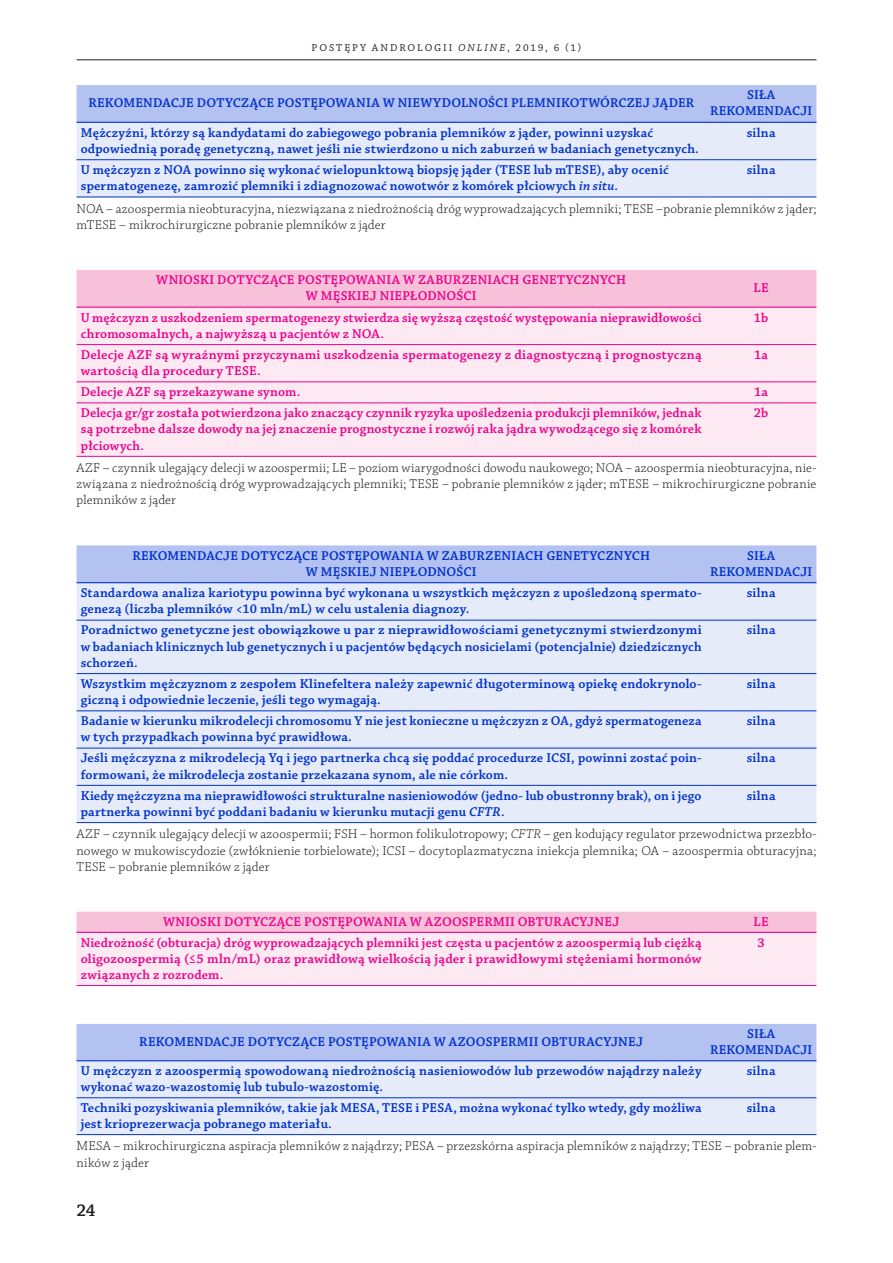
<style>
.page{position:relative;width:893px;height:1263px;background:#fff}
.page>*{position:absolute;margin:0;border:0;box-sizing:border-box;transform-origin:0 0}
.t1{font:600 18px "Chaparral Pro";color:#231f20}
.t2{font:600 13.5px/16.2px "Chaparral Pro";letter-spacing:.015em;color:#0032cc}
.t3{font:600 13.5px/16.2px "Chaparral Pro";letter-spacing:.015em;color:#ed028c}
.t4{font:300 13.5px/16.2px "Chaparral Pro";letter-spacing:.015em;color:#231f20}
.t5{font:10.5px "Chaparral Pro Capt";letter-spacing:.18em;color:#231f20}
.s1{font-family:"Chaparral Pro It Capt"}
.s2{font-style:italic}
</style>
<div class="page">
<hr style="left:77px;top:60px;width:739px;height:1px;background:#231f20">
<div style="left:77px;top:85px;width:739px;height:37px;background:#b3c2f0"></div>
<div style="left:77px;top:123px;width:739px;height:74px;background:#e6ebfa"></div>
<hr style="left:77px;top:122px;width:629px;height:1px;background:#0032cc">
<hr style="left:706px;top:122px;width:110px;height:1px;background:#0032cc">
<hr style="left:77px;top:159px;width:629px;height:1px;background:#0032cc">
<hr style="left:706px;top:159px;width:110px;height:1px;background:#0032cc">
<hr style="left:77px;top:197px;width:629px;height:1px;background:#0032cc">
<hr style="left:706px;top:197px;width:110px;height:1px;background:#0032cc">
<div style="left:77px;top:270px;width:739px;height:37px;background:#f7c1d9"></div>
<div style="left:77px;top:308px;width:739px;height:148px;background:#fce9f1"></div>
<hr style="left:77px;top:307px;width:629px;height:1px;background:#ed028c">
<hr style="left:706px;top:307px;width:110px;height:1px;background:#ed028c">
<hr style="left:77px;top:344px;width:629px;height:1px;background:#ed028c">
<hr style="left:706px;top:344px;width:110px;height:1px;background:#ed028c">
<hr style="left:77px;top:381px;width:629px;height:1px;background:#ed028c">
<hr style="left:706px;top:381px;width:110px;height:1px;background:#ed028c">
<hr style="left:77px;top:402px;width:629px;height:1px;background:#ed028c">
<hr style="left:706px;top:402px;width:110px;height:1px;background:#ed028c">
<hr style="left:77px;top:456px;width:629px;height:1px;background:#ed028c">
<hr style="left:706px;top:456px;width:110px;height:1px;background:#ed028c">
<div style="left:77px;top:545px;width:739px;height:37px;background:#b3c2f0"></div>
<div style="left:77px;top:583px;width:739px;height:239px;background:#e6ebfa"></div>
<hr style="left:77px;top:582px;width:629px;height:1px;background:#0032cc">
<hr style="left:706px;top:582px;width:110px;height:1px;background:#0032cc">
<hr style="left:77px;top:620px;width:629px;height:1px;background:#0032cc">
<hr style="left:706px;top:620px;width:110px;height:1px;background:#0032cc">
<hr style="left:77px;top:673px;width:629px;height:1px;background:#0032cc">
<hr style="left:706px;top:673px;width:110px;height:1px;background:#0032cc">
<hr style="left:77px;top:710px;width:629px;height:1px;background:#0032cc">
<hr style="left:706px;top:710px;width:110px;height:1px;background:#0032cc">
<hr style="left:77px;top:748px;width:629px;height:1px;background:#0032cc">
<hr style="left:706px;top:748px;width:110px;height:1px;background:#0032cc">
<hr style="left:77px;top:785px;width:629px;height:1px;background:#0032cc">
<hr style="left:706px;top:785px;width:110px;height:1px;background:#0032cc">
<hr style="left:77px;top:822px;width:629px;height:1px;background:#0032cc">
<hr style="left:706px;top:822px;width:110px;height:1px;background:#0032cc">
<svg style="left:77px;top:912px;width:739px;height:73px;background:#faddea"></svg>
<hr style="left:77px;top:932px;width:629px;height:1px;background:#ed028c">
<hr style="left:706px;top:932px;width:110px;height:1px;background:#ed028c">
<hr style="left:77px;top:985px;width:629px;height:1px;background:#ed028c">
<hr style="left:706px;top:985px;width:110px;height:1px;background:#ed028c">
<div style="left:77px;top:1024px;width:739px;height:36px;background:#b3c2f0"></div>
<div style="left:77px;top:1061px;width:739px;height:73px;background:#e6ebfa"></div>
<hr style="left:77px;top:1060px;width:629px;height:1px;background:#0032cc">
<hr style="left:706px;top:1060px;width:110px;height:1px;background:#0032cc">
<hr style="left:77px;top:1097px;width:629px;height:1px;background:#0032cc">
<hr style="left:706px;top:1097px;width:110px;height:1px;background:#0032cc">
<hr style="left:77px;top:1134px;width:629px;height:1px;background:#0032cc">
<hr style="left:706px;top:1134px;width:110px;height:1px;background:#0032cc">
<p class="t5" style="left:312px;top:42px;width:271px">POSTĘPY ANDROLOGII <span class="s1">ONLINE</span>, 2019, 6 (1)</p>
<p class="t2" style="left:88px;top:95px;width:607px">REKOMENDACJE DOTYCZĄCE POSTĘPOWANIA W NIEWYDOLNOŚCI PLEMNIKOTWÓRCZEJ JĄDER</p>
<p class="t2" style="left:710px;top:87px;width:104px;text-align:center">SIŁA<br>REKOMENDACJI</p>
<p class="t2" style="left:81px;top:125px;width:619px">Mężczyźni, którzy są kandydatami do zabiegowego pobrania plemników z jąder, powinni uzyskać odpowiednią poradę genetyczną, nawet jeśli nie stwierdzono u nich zaburzeń w badaniach genetycznych.</p>
<p class="t2" style="left:747px;top:125px;width:30px">silna</p>
<p class="t2" style="left:81px;top:162px;width:589px">U mężczyzn z NOA powinno się wykonać wielopunktową biopsję jąder (TESE lub mTESE), aby ocenić spermatogenezę, zamrozić plemniki i zdiagnozować nowotwór z komórek płciowych <span class="s2">in situ</span>.</p>
<p class="t2" style="left:747px;top:162px;width:30px">silna</p>
<p class="t4" style="left:77px;top:201px;width:741px">NOA – azoospermia nieobturacyjna, niezwiązana z niedrożnością dróg wyprowadzających plemniki; TESE –pobranie plemników z jąder; mTESE – mikrochirurgiczne pobranie plemników z jąder</p>
<p class="t3" style="left:156px;top:272px;width:472px;text-align:center">WNIOSKI DOTYCZĄCE POSTĘPOWANIA W ZABURZENIACH GENETYCZNYCH<br>W MĘSKIEJ NIEPŁODNOŚCI</p>
<p class="t3" style="left:754px;top:280px;width:17px">LE</p>
<p class="t3" style="left:81px;top:310px;width:622px">U mężczyzn z uszkodzeniem spermatogenezy stwierdza się wyższą częstość występowania nieprawidłowości chromosomalnych, a najwyższą u pacjentów z NOA.</p>
<p class="t3" style="left:754px;top:310px;width:16px">1b</p>
<p class="t3" style="left:81px;top:347px;width:622px">Delecje AZF są wyraźnymi przyczynami uszkodzenia spermatogenezy z diagnostyczną i prognostyczną wartością dla procedury TESE.</p>
<p class="t3" style="left:754px;top:347px;width:16px">1a</p>
<p class="t3" style="left:81px;top:384px;width:221px">Delecje AZF są przekazywane synom.</p>
<p class="t3" style="left:754px;top:384px;width:16px">1a</p>
<p class="t3" style="left:81px;top:405px;width:622px;text-align:justify">Delecja gr/gr została potwierdzona jako znaczący czynnik ryzyka upośledzenia produkcji plemników, jednak są potrzebne dalsze dowody na jej znaczenie prognostyczne i rozwój raka jądra wywodzącego się z komórek płciowych.</p>
<p class="t3" style="left:754px;top:405px;width:16px">2b</p>
<p class="t4" style="left:77px;top:460px;width:741px;text-align:justify">AZF – czynnik ulegający delecji w azoospermii; LE – poziom wiarygodności dowodu naukowego; NOA – azoospermia nieobturacyjna, nie&shy;związana z niedrożnością dróg wyprowadzających plemniki; TESE – pobranie plemników z jąder; mTESE – mikrochirurgiczne pobranie plemników z jąder</p>
<p class="t2" style="left:132px;top:548px;width:519px;text-align:center">REKOMENDACJE DOTYCZĄCE POSTĘPOWANIA W ZABURZENIACH GENETYCZNYCH<br>W MĘSKIEJ NIEPŁODNOŚCI</p>
<p class="t2" style="left:710px;top:548px;width:104px;text-align:center">SIŁA<br>REKOMENDACJI</p>
<p class="t2" style="left:81px;top:585px;width:622px">Standardowa analiza kariotypu powinna być wykonana u wszystkich mężczyzn z upośledzoną spermato&shy;genezą (liczba plemników &lt;10 mln/mL) w celu ustalenia diagnozy.</p>
<p class="t2" style="left:747px;top:585px;width:30px">silna</p>
<p class="t2" style="left:81px;top:622px;width:622px;text-align:justify">Poradnictwo genetyczne jest obowiązkowe u par z nieprawidłowościami genetycznymi stwierdzonymi w badaniach klinicznych lub genetycznych i u pacjentów będących nosicielami (potencjalnie) dziedzicznych schorzeń.</p>
<p class="t2" style="left:747px;top:622px;width:30px">silna</p>
<p class="t2" style="left:81px;top:676px;width:622px">Wszystkim mężczyznom z zespołem Klinefeltera należy zapewnić długoterminową opiekę endokrynolo&shy;giczną i odpowiednie leczenie, jeśli tego wymagają.</p>
<p class="t2" style="left:747px;top:676px;width:30px">silna</p>
<p class="t2" style="left:81px;top:713px;width:622px">Badanie w kierunku mikrodelecji chromosomu Y nie jest konieczne u mężczyzn z OA, gdyż spermatogeneza w tych przypadkach powinna być prawidłowa.</p>
<p class="t2" style="left:747px;top:713px;width:30px">silna</p>
<p class="t2" style="left:81px;top:750px;width:622px">Jeśli mężczyzna z mikrodelecją Yq i jego partnerka chcą się poddać procedurze ICSI, powinni zostać poin&shy;formowani, że mikrodelecja zostanie przekazana synom, ale nie córkom.</p>
<p class="t2" style="left:747px;top:750px;width:30px">silna</p>
<p class="t2" style="left:81px;top:788px;width:622px">Kiedy mężczyzna ma nieprawidłowości strukturalne nasieniowodów (jedno- lub obustronny brak), on i jego partnerka powinni być poddani badaniu w kierunku mutacji genu <span class="s2">CFTR</span>.</p>
<p class="t2" style="left:747px;top:788px;width:30px">silna</p>
<p class="t4" style="left:77px;top:826px;width:741px;text-align:justify">AZF – czynnik ulegający delecji w azoospermii; FSH – hormon folikulotropowy; <span class="s2">CFTR</span> – gen kodujący regulator przewodnictwa przezbło&shy;nowego w mukowiscydozie (zwłóknienie torbielowate); ICSI – docytoplazmatyczna iniekcja plemnika; OA – azoospermia obturacyjna; TESE – pobranie plemników z jąder</p>
<p class="t3" style="left:163px;top:914px;width:458px">WNIOSKI DOTYCZĄCE POSTĘPOWANIA W AZOOSPERMII OBTURACYJNEJ</p>
<p class="t3" style="left:754px;top:914px;width:17px">LE</p>
<p class="t3" style="left:81px;top:935px;width:622px;text-align:justify">Niedrożność (obturacja) dróg wyprowadzających plemniki jest częsta u pacjentów z azoospermią lub ciężką oligozoospermią (≤5 mln/mL) oraz prawidłową wielkością jąder i prawidłowymi stężeniami hormonów związanych z rozrodem.</p>
<p class="t3" style="left:757px;top:935px;width:9px">3</p>
<p class="t2" style="left:139px;top:1034px;width:505px">REKOMENDACJE DOTYCZĄCE POSTĘPOWANIA W AZOOSPERMII OBTURACYJNEJ</p>
<p class="t2" style="left:710px;top:1026px;width:104px;text-align:center">SIŁA<br>REKOMENDACJI</p>
<p class="t2" style="left:81px;top:1063px;width:622px">U mężczyzn z azoospermią spowodowaną niedrożnością nasieniowodów lub przewodów najądrzy należy wykonać wazo-wazostomię lub tubulo-wazostomię.</p>
<p class="t2" style="left:747px;top:1063px;width:30px">silna</p>
<p class="t2" style="left:81px;top:1100px;width:622px">Techniki pozyskiwania plemników, takie jak MESA, TESE i PESA, można wykonać tylko wtedy, gdy możliwa jest krioprezerwacja pobranego materiału.</p>
<p class="t2" style="left:747px;top:1100px;width:30px">silna</p>
<p class="t4" style="left:77px;top:1138px;width:741px">MESA – mikrochirurgiczna aspiracja plemników z najądrzy; PESA – przezskórna aspiracja plemników z najądrzy; TESE – pobranie plem&shy;ników z jąder</p>
<h1 class="t1" style="left:77px;top:1200px;width:20px">24</h1>
</div>
